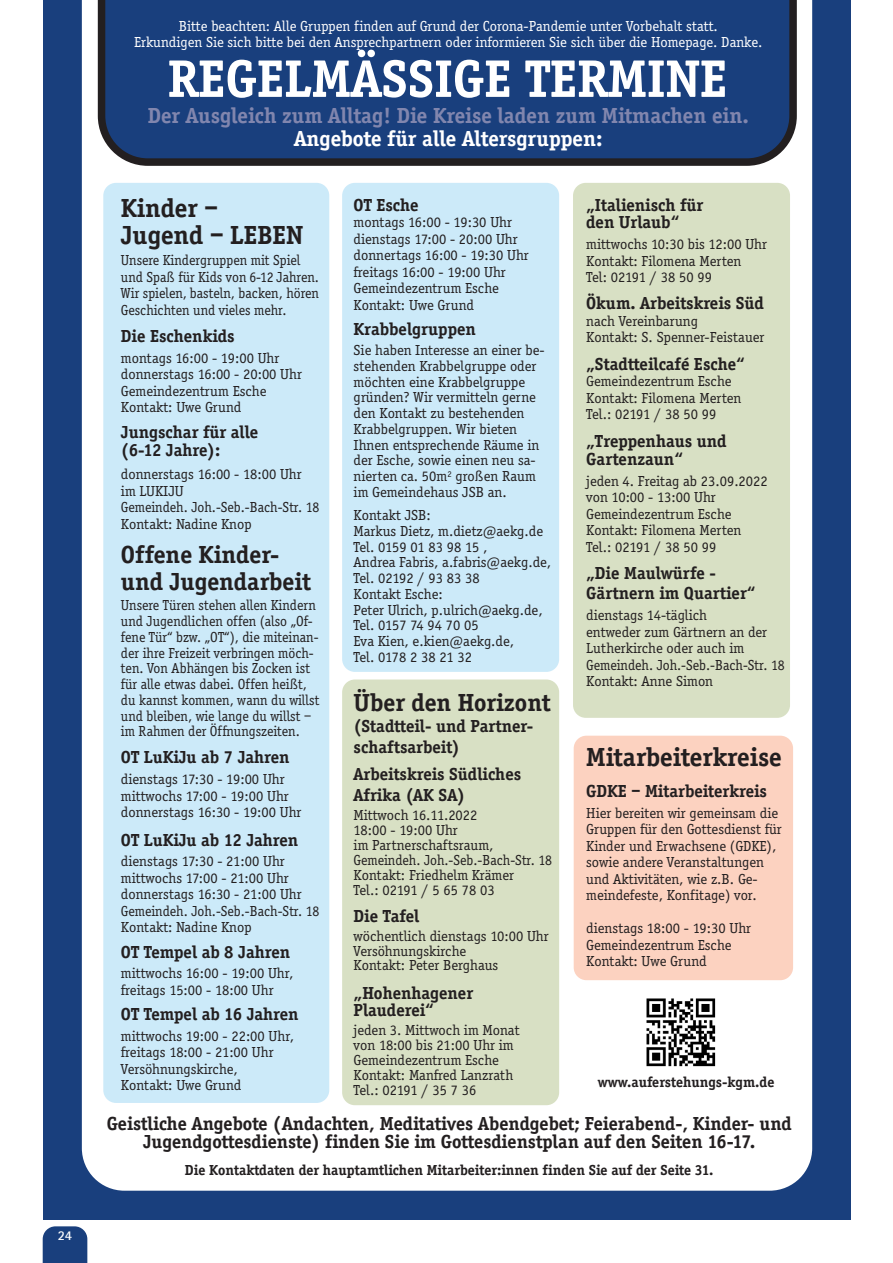
<style>
.page{position:relative;width:893px;height:1263px;background:#fff}
.page>*{position:absolute;margin:0;border:0;box-sizing:border-box;transform-origin:0 0}
.t1{font:700 54.6px "Officina Serif";color:#fff}
.t2{font:700 27px/27px "Officina Serif";color:#231f20}
.t3{font:700 25.5px/27px "Officina Serif";color:#231f20}
.t4{font:700 22.5px "Officina Serif";color:#8186ae}
.t5{font:700 22.5px "Officina Serif";color:#fff}
.t6{font:700 19.5px/18px "Officina Serif";color:#231f20;text-align:center}
.t7{font:700 18px/17.7px "Officina Serif";color:#231f20}
.t8{font:15px/16.5px "Officina Serif";color:#231f20}
.t9{font:15px/15.8px "Officina Serif";color:#231f20;scale:.95 1}
.t10{font:15px/16.5px "Officina Serif";color:#fff;text-align:center}
.t11{font:700 15px "Officina Serif";color:#231f20}
.t12{font:700 13.5px "Rotis Sans Serif";color:#fff}
</style>
<div class="page">
<div style="left:43px;top:1226px;width:44px;height:37px;background:#193f7d"></div>
<div style="left:43px;top:0;width:807px;height:1220px;background:#193f7d"></div>
<div style="left:82px;top:0;width:730px;height:1191px;background:#fff"></div>
<div style="left:103px;top:183px;width:226px;height:920px;background:#cceaf9;border-radius:13px"></div>
<div style="left:342px;top:679px;width:217px;height:426px;background:#d8e0c4;border-radius:13px"></div>
<div style="left:573px;top:183px;width:217px;height:535px;background:#d8e0c4;border-radius:13px"></div>
<div style="left:342px;top:183px;width:217px;height:489px;background:#cceaf9;border-radius:13px"></div>
<div style="left:574px;top:736px;width:219px;height:244px;background:#fcd2c0;border-radius:13px"></div>
<svg style="left:98px;top:0;width:699px;height:166px"></svg>
<div style="left:644px;top:994px;width:75px;height:76px;background:#fff"></div>
<img style="left:646px;top:998px;width:70px;height:69px">
<p class="t12" style="left:58px;top:1231px;width:16px">24</p>
<p class="t10" style="left:134px;top:17px;width:630px">Bitte beachten: Alle Gruppen finden auf Grund der Corona-Pandemie unter Vorbehalt statt.<br>Erkundigen Sie sich bitte bei den Ansprechpartnern oder informieren Sie sich über die Homepage. Danke.</p>
<h1 class="t1" style="left:168px;top:46px;width:561px">REGELMÄSSIGE TERMINE</h1>
<h3 class="t4" style="left:148px;top:102px;width:603px">Der Ausgleich zum Alltag! Die Kreise laden zum Mitmachen ein.</h3>
<h3 class="t5" style="left:294px;top:125px;width:310px">Angebote für alle Altersgruppen:</h3>
<h2 class="t2" style="left:121px;top:195px;width:184px">Kinder –<br>Jugend – LEBEN</h2>
<p class="t9" style="left:121px;top:252px;width:210px;line-height:16.5px">Unsere Kindergruppen mit Spiel und Spaß für Kids von 6-12 Jahren.<br>Wir spielen, basteln, backen, hören<br>Geschichten und vieles mehr.</p>
<p class="t7" style="left:121px;top:327px;width:115px">Die Eschenkids</p>
<p class="t8" style="left:121px;top:349px;width:182px">montags 16:00 - 19:00 Uhr donnerstags 16:00 - 20:00 Uhr<br>Gemeindezentrum Esche<br>Kontakt: Uwe Grund</p>
<p class="t7" style="left:121px;top:422px;width:139px">Jungschar für alle (6-12 Jahre):</p>
<p class="t8" style="left:121px;top:466px;width:200px">donnerstags 16:00 - 18:00 Uhr im LUKIJU<br>Gemeindeh. Joh.-Seb.-Bach-Str. 18<br>Kontakt: Nadine Knop</p>
<h3 class="t3" style="left:121px;top:541px;width:191px">Offene Kinder&shy;und Jugendarbeit</h3>
<p class="t9" style="left:121px;top:597px;width:210px">Unsere Türen stehen allen Kindern und Jugendlichen offen (also „Of&shy;fene Tür“ bzw. „OT“), die miteinan&shy;der ihre Freizeit verbringen möch&shy;ten. Von Abhängen bis Zocken ist für alle etwas dabei. Offen heißt, du kannst kommen, wann du willst und bleiben, wie lange du willst – im Rahmen der Öffnungszeiten.</p>
<p class="t7" style="left:121px;top:748px;width:170px">OT LuKiJu ab 7 Jahren</p>
<p class="t8" style="left:121px;top:771px;width:182px">dienstags 17:30 - 19:00 Uhr mittwochs 17:00 - 19:00 Uhr donnerstags 16:30 - 19:00 Uhr</p>
<p class="t7" style="left:121px;top:830px;width:179px">OT LuKiJu ab 12 Jahren</p>
<p class="t8" style="left:121px;top:853px;width:200px">dienstags 17:30 - 21:00 Uhr mittwochs 17:00 - 21:00 Uhr donnerstags 16:30 - 21:00 Uhr<br>Gemeindeh. Joh.-Seb.-Bach-Str. 18<br>Kontakt: Nadine Knop</p>
<p class="t7" style="left:121px;top:942px;width:171px">OT Tempel ab 8 Jahren</p>
<p class="t8" style="left:121px;top:965px;width:174px">mittwochs 16:00 - 19:00 Uhr, freitags 15:00 - 18:00 Uhr</p>
<p class="t7" style="left:121px;top:1005px;width:179px">OT Tempel ab 16 Jahren</p>
<p class="t8" style="left:121px;top:1027px;width:175px">mittwochs 19:00 - 22:00 Uhr, freitags 18:00 - 21:00 Uhr<br>Versöhnungskirche,<br>Kontakt: Uwe Grund</p>
<p class="t7" style="left:354px;top:196px;width:67px">OT Esche</p>
<p class="t8" style="left:354px;top:214px;width:177px">montags 16:00 - 19:30 Uhr dienstags 17:00 - 20:00 Uhr donnertags 16:00 - 19:30 Uhr freitags 16:00 - 19:00 Uhr<br>Gemeindezentrum Esche<br>Kontakt: Uwe Grund</p>
<p class="t7" style="left:354px;top:320px;width:124px">Krabbelgruppen</p>
<p class="t8" style="left:354px;top:342px;width:192px;line-height:15.8px">Sie haben Interesse an einer be&shy;stehenden Krabbelgruppe oder möchten eine Krabbelgruppe gründen? Wir vermitteln gerne den Kontakt zu bestehenden<br>Krabbelgruppen. Wir bieten<br>Ihnen entsprechende Räume in der Esche, sowie einen neu sa&shy;nierten ca. 50m<sup>2</sup> großen Raum im Gemeindehaus JSB an.</p>
<p class="t8" style="left:354px;top:507px;width:199px;line-height:15.8px">Kontakt JSB:<br>Markus Dietz, m.dietz@aekg.de<br>Tel. 0159 01 83 98 15 ,<br>Andrea Fabris, a.fabris@aekg.de,<br>Tel. 02192 / 93 83 38<br>Kontakt Esche:<br>Peter Ulrich, p.ulrich@aekg.de,<br>Tel. 0157 74 94 70 05<br>Eva Kien, e.kien@aekg.de,<br>Tel. 0178 2 38 21 32</p>
<h3 class="t3" style="left:354px;top:689px;width:198px">Über den Horizont</h3>
<p class="t7" style="left:354px;top:716px;width:181px;line-height:21px">(Stadtteil- und Partner&shy;schaftsarbeit)</p>
<p class="t7" style="left:354px;top:763px;width:169px;line-height:21px">Arbeitskreis Südliches<br>Afrika (AK SA)</p>
<p class="t8" style="left:354px;top:808px;width:200px;line-height:15px">Mittwoch 16.11.2022<br>18:00 - 19:00 Uhr<br>im Partnerschaftsraum,<br>Gemeindeh. Joh.-Seb.-Bach-Str. 18<br>Kontakt: Friedhelm Krämer<br>Tel.: 02191 / 5 65 78 03</p>
<p class="t7" style="left:354px;top:906px;width:67px">Die Tafel</p>
<p class="t8" style="left:354px;top:928px;width:197px;line-height:14.7px">wöchentlich dienstags 10:00 Uhr<br>Versöhnungskirche<br>Kontakt: Peter Berghaus</p>
<p class="t7" style="left:354px;top:983px;width:121px">„Hohenhagener<br>Plauderei“</p>
<p class="t8" style="left:354px;top:1023px;width:167px;line-height:15px">jeden 3. Mittwoch im Monat von 18:00 bis 21:00 Uhr im<br>Gemeindezentrum Esche<br>Kontakt: Manfred Lanzrath<br>Tel.: 02191 / 35 7 36</p>
<p class="t7" style="left:586px;top:196px;width:119px">„Italienisch für den Urlaub“</p>
<p class="t8" style="left:586px;top:236px;width:182px">mittwochs 10:30 bis 12:00 Uhr<br>Kontakt: Filomena Merten<br>Tel: 02191 / 38 50 99</p>
<p class="t7" style="left:586px;top:294px;width:179px">Ökum. Arbeitskreis Süd</p>
<p class="t8" style="left:586px;top:312px;width:180px">nach Vereinbarung<br>Kontakt: S. Spenner-Feistauer</p>
<p class="t7" style="left:586px;top:355px;width:160px">„Stadtteilcafé Esche“</p>
<p class="t8" style="left:586px;top:373px;width:157px">Gemeindezentrum Esche<br>Kontakt: Filomena Merten<br>Tel.: 02191 / 38 50 99</p>
<p class="t7" style="left:586px;top:432px;width:142px">„Treppenhaus und<br>Gartenzaun“</p>
<p class="t8" style="left:586px;top:472px;width:183px">jeden 4. Freitag ab 23.09.2022 von 10:00 - 13:00 Uhr<br>Gemeindezentrum Esche<br>Kontakt: Filomena Merten<br>Tel.: 02191 / 38 50 99</p>
<p class="t7" style="left:586px;top:562px;width:171px;line-height:20.7px">„Die Maulwürfe -<br>Gärtnern im Quartier“</p>
<p class="t8" style="left:586px;top:607px;width:200px">dienstags 14-täglich<br>entweder zum Gärtnern an der<br>Lutherkirche oder auch im<br>Gemeindeh. Joh.-Seb.-Bach-Str. 18<br>Kontakt: Anne Simon</p>
<h2 class="t2" style="left:586px;top:743px;width:197px">Mitarbeiterkreise</h2>
<p class="t7" style="left:586px;top:782px;width:182px">GDKE – Mitarbeiterkreis</p>
<p class="t8" style="left:586px;top:804px;width:197px">Hier bereiten wir gemeinsam die<br>Gruppen für den Gottesdienst für<br>Kinder und Erwachsene (GDKE), sowie andere Veranstaltungen und Aktivitäten, wie z.B. Ge&shy;meindefeste, Konfitage) vor.</p>
<p class="t8" style="left:586px;top:920px;width:166px">dienstags 18:00 - 19:30 Uhr<br>Gemeindezentrum Esche<br>Kontakt: Uwe Grund</p>
<p class="t11" style="left:598px;top:1073px;width:178px">www.auferstehungs-kgm.de</p>
<h3 class="t6" style="left:107px;top:1114px;width:686px">Geistliche Angebote (Andachten, Meditatives Abendgebet; Feierabend-, Kinder- und<br>Jugendgottesdienste) finden Sie im Gottesdienstplan auf den Seiten 16-17.</h3>
<p class="t11" style="left:185px;top:1161px;width:530px">Die Kontaktdaten der hauptamtlichen Mitarbeiter:innen finden Sie auf der Seite 31.</p>
</div>
